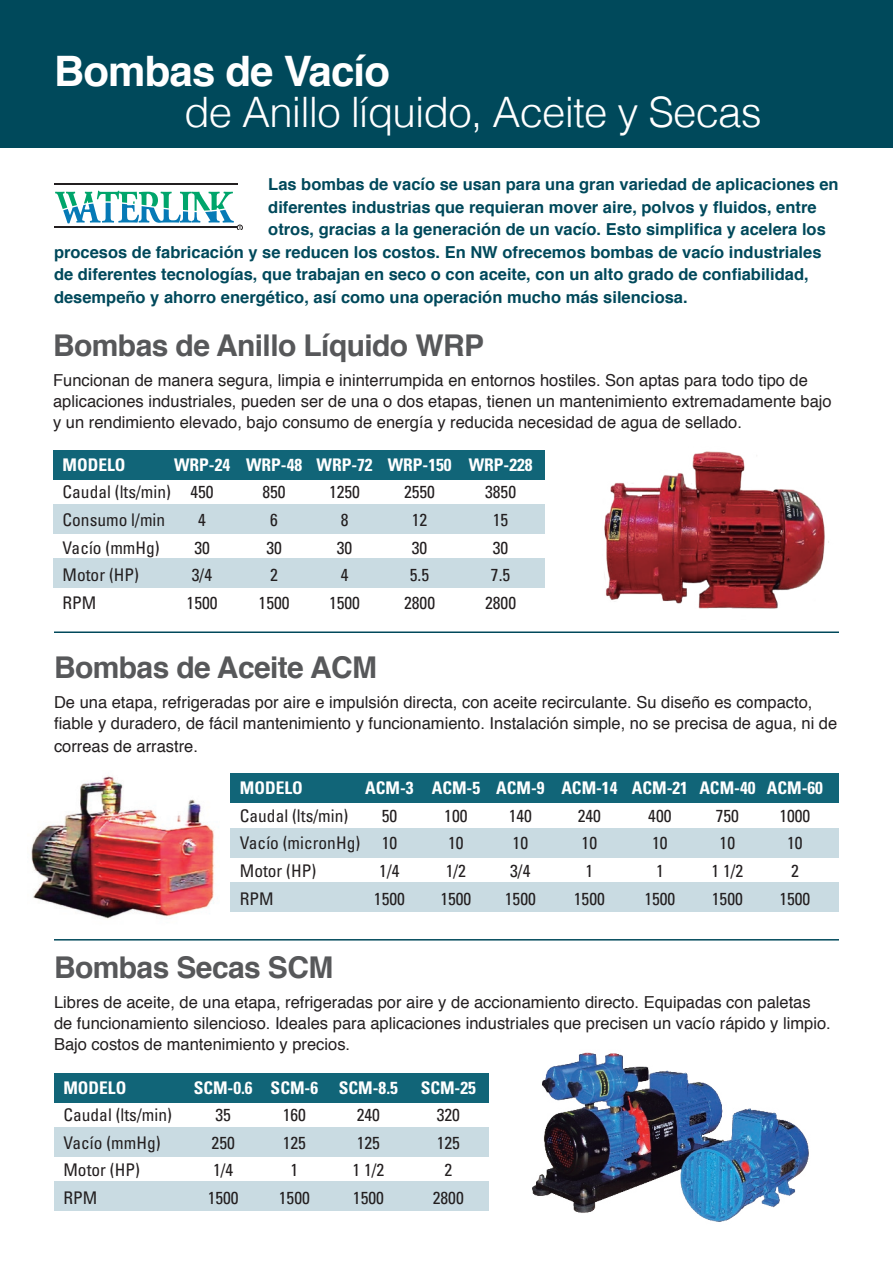
<style>
.page{position:relative;width:893px;height:1263px;background:#fff}
.page>*{position:absolute;margin:0;border:0;box-sizing:border-box;transform-origin:0 0}
.t1{font:300 42px "Helvetica";letter-spacing:-.02em;color:#fff}
.t2{font:700 42px "Helvetica";letter-spacing:-.02em;color:#fff}
.t3{font:700 30px "Helvetica";letter-spacing:-.02em;color:#57585a}
.textocomun{font:condensed 17.4px "Univers LT Std";color:#231f20}
.textocomun-2{font:700 condensed 17.4px "Univers LT Std";color:#fff}
.textocomun-3{font:16.5px/21px "Helvetica";color:#231f20}
.textocomun-4{font:700 16.5px "Helvetica";color:#00495b}
</style>
<div class="page">
<div style="left:0;top:0;width:893px;height:147px;background:#00495b"></div>
<hr style="left:54px;top:227px;width:184px;height:1px;background:#231f20">
<svg style="left:55px;top:191px;width:187px;height:39px"></svg>
<hr style="left:54px;top:183px;width:184px;height:2px;background:#231f20">
<img style="left:604px;top:451px;width:225px;height:158px">
<div style="left:53px;top:450px;width:492px;height:29px;background:#116578"></div>
<div style="left:53px;top:504px;width:492px;height:30px;background:#c9dbe2"></div>
<div style="left:53px;top:559px;width:492px;height:29px;background:#c9dbe2"></div>
<div style="left:54px;top:1073px;width:435px;height:29px;background:#116578"></div>
<div style="left:54px;top:1127px;width:435px;height:29px;background:#c9dbe2"></div>
<div style="left:54px;top:1181px;width:435px;height:30px;background:#c9dbe2"></div>
<img style="left:31px;top:775px;width:184px;height:144px">
<div style="left:230px;top:773px;width:609px;height:30px;background:#116578"></div>
<div style="left:230px;top:828px;width:609px;height:29px;background:#c9dbe2"></div>
<div style="left:230px;top:882px;width:609px;height:29px;background:#c9dbe2"></div>
<img style="left:532px;top:1052px;width:277px;height:170px">
<hr style="left:54px;top:939px;width:785px;height:1px;background:#00495b">
<hr style="left:54px;top:631px;width:785px;height:2px;background:#00495b">
<p class="t2" style="left:54px;top:37px;width:338px">Bombas de Vacío</p>
<p class="t1" style="left:184px;top:78px;width:579px">de Anillo líquido, Aceite y Secas</p>
<p class="textocomun-4" style="left:268px;top:171px;width:572px">Las bombas de vacío se usan para una gran variedad de aplicaciones en</p>
<p class="textocomun-4" style="left:268px;top:194px;width:550px">diferentes industrias que requieran mover aire, polvos y fluidos, entre</p>
<p class="textocomun-4" style="left:268px;top:216px;width:559px">otros, gracias a la generación de un vacío. Esto simplifica y acelera los</p>
<p class="textocomun-4" style="left:54px;top:239px;width:769px">procesos de fabricación y se reducen los costos. En NW ofrecemos bombas de vacío industriales</p>
<p class="textocomun-4" style="left:54px;top:261px;width:756px">de diferentes tecnologías, que trabajan en seco o con aceite, con un alto grado de confiabilidad,</p>
<p class="textocomun-4" style="left:54px;top:284px;width:635px">desempeño y ahorro energético, así como una operación mucho más silenciosa.</p>
<p class="t3" style="left:53px;top:321px;width:433px">Bombas de Anillo Líquido WRP</p>
<p class="textocomun-3" style="left:53px;top:370px;width:780px">Funcionan de manera segura, limpia e ininterrumpida en entornos hostiles. Son aptas para todo tipo de aplicaciones industriales, pueden ser de una o dos etapas, tienen un mantenimiento extremadamente bajo y un rendimiento elevado, bajo consumo de energía y reducida necesidad de agua de sellado.</p>
<p class="textocomun-2" style="left:63px;top:454px;width:64px">MODELO</p>
<p class="textocomun-2" style="left:174px;top:454px;width:360px">WRP-24 WRP-48 WRP-72 WRP-150 WRP-228</p>
<p class="textocomun" style="left:63px;top:481px;width:153px">Caudal (lts/min) 450</p>
<p class="textocomun" style="left:262px;top:481px;width:25px">850</p>
<p class="textocomun" style="left:329px;top:481px;width:32px">1250</p>
<p class="textocomun" style="left:404px;top:481px;width:32px">2550</p>
<p class="textocomun" style="left:485px;top:481px;width:32px">3850</p>
<p class="textocomun" style="left:63px;top:509px;width:104px">Consumo l/min</p>
<p class="textocomun" style="left:198px;top:509px;width:9px">4</p>
<p class="textocomun" style="left:270px;top:509px;width:9px">6</p>
<p class="textocomun" style="left:341px;top:509px;width:9px">8</p>
<p class="textocomun" style="left:412px;top:509px;width:17px">12</p>
<p class="textocomun" style="left:493px;top:509px;width:17px">15</p>
<p class="textocomun" style="left:63px;top:536px;width:99px">Vacío (mmHg)</p>
<p class="textocomun" style="left:194px;top:536px;width:17px">30</p>
<p class="textocomun" style="left:266px;top:536px;width:17px">30</p>
<p class="textocomun" style="left:337px;top:536px;width:17px">30</p>
<p class="textocomun" style="left:412px;top:536px;width:17px">30</p>
<p class="textocomun" style="left:493px;top:536px;width:17px">30</p>
<p class="textocomun" style="left:63px;top:564px;width:78px">Motor (HP)</p>
<p class="textocomun" style="left:192px;top:564px;width:22px">3/4</p>
<p class="textocomun" style="left:270px;top:564px;width:9px">2</p>
<p class="textocomun" style="left:341px;top:564px;width:9px">4</p>
<p class="textocomun" style="left:410px;top:564px;width:21px">5.5</p>
<p class="textocomun" style="left:491px;top:564px;width:21px">7.5</p>
<p class="textocomun" style="left:63px;top:592px;width:35px">RPM</p>
<p class="textocomun" style="left:187px;top:592px;width:32px">1500</p>
<p class="textocomun" style="left:259px;top:592px;width:32px">1500</p>
<p class="textocomun" style="left:329px;top:592px;width:32px">1500</p>
<p class="textocomun" style="left:404px;top:592px;width:32px">2800</p>
<p class="textocomun" style="left:485px;top:592px;width:32px">2800</p>
<p class="t3" style="left:54px;top:644px;width:325px">Bombas de Aceite ACM</p>
<p class="textocomun-3" style="left:54px;top:693px;width:785px">De una etapa, refrigeradas por aire e impulsión directa, con aceite recirculante. Su diseño es compacto, fiable y duradero, de fácil mantenimiento y funcionamiento. Instalación simple, no se precisa de agua, ni de</p>
<p class="textocomun-3" style="left:54px;top:736px;width:145px">correas de arrastre.</p>
<p class="textocomun-2" style="left:240px;top:777px;width:64px">MODELO</p>
<p class="textocomun-2" style="left:365px;top:777px;width:459px">ACM-3 ACM-5 ACM-9 ACM-14 ACM-21 ACM-40 ACM-60</p>
<p class="textocomun" style="left:240px;top:805px;width:110px">Caudal (lts/min)</p>
<p class="textocomun" style="left:382px;top:805px;width:17px">50</p>
<p class="textocomun" style="left:444px;top:805px;width:25px">100</p>
<p class="textocomun" style="left:509px;top:805px;width:25px">140</p>
<p class="textocomun" style="left:578px;top:805px;width:25px">240</p>
<p class="textocomun" style="left:648px;top:805px;width:25px">400</p>
<p class="textocomun" style="left:716px;top:805px;width:25px">750</p>
<p class="textocomun" style="left:779px;top:805px;width:32px">1000</p>
<p class="textocomun" style="left:240px;top:832px;width:159px">Vacío (micronHg) 10</p>
<p class="textocomun" style="left:448px;top:832px;width:17px">10</p>
<p class="textocomun" style="left:513px;top:832px;width:17px">10</p>
<p class="textocomun" style="left:582px;top:832px;width:17px">10</p>
<p class="textocomun" style="left:652px;top:832px;width:17px">10</p>
<p class="textocomun" style="left:720px;top:832px;width:17px">10</p>
<p class="textocomun" style="left:787px;top:832px;width:17px">10</p>
<p class="textocomun" style="left:240px;top:860px;width:78px">Motor (HP)</p>
<p class="textocomun" style="left:379px;top:860px;width:22px">1/4</p>
<p class="textocomun" style="left:446px;top:860px;width:22px">1/2</p>
<p class="textocomun" style="left:510px;top:860px;width:22px">3/4</p>
<p class="textocomun" style="left:585px;top:860px;width:9px">1</p>
<p class="textocomun" style="left:656px;top:860px;width:9px">1</p>
<p class="textocomun" style="left:711px;top:860px;width:33px">1 1/2</p>
<p class="textocomun" style="left:791px;top:860px;width:9px">2</p>
<p class="textocomun" style="left:240px;top:887px;width:35px">RPM</p>
<p class="textocomun" style="left:374px;top:887px;width:32px">1500</p>
<p class="textocomun" style="left:440px;top:887px;width:32px">1500</p>
<p class="textocomun" style="left:505px;top:887px;width:32px">1500</p>
<p class="textocomun" style="left:574px;top:887px;width:32px">1500</p>
<p class="textocomun" style="left:644px;top:887px;width:32px">1500</p>
<p class="textocomun" style="left:712px;top:887px;width:32px">1500</p>
<p class="textocomun" style="left:779px;top:887px;width:32px">1500</p>
<p class="t3" style="left:54px;top:943px;width:281px">Bombas Secas SCM</p>
<p class="textocomun-3" style="left:54px;top:992px;width:778px">Libres de aceite, de una etapa, refrigeradas por aire y de accionamiento directo. Equipadas con paletas de funcionamiento silencioso. Ideales para aplicaciones industriales que precisen un vacío rápido y limpio.<br>Bajo costos de mantenimiento y precios.</p>
<p class="textocomun-2" style="left:63px;top:1077px;width:64px">MODELO</p>
<p class="textocomun-2" style="left:194px;top:1077px;width:206px">SCM-0.6 SCM-6 SCM-8.5</p>
<p class="textocomun-2" style="left:421px;top:1077px;width:57px">SCM-25</p>
<p class="textocomun" style="left:63px;top:1104px;width:110px">Caudal (lts/min)</p>
<p class="textocomun" style="left:215px;top:1104px;width:17px">35</p>
<p class="textocomun" style="left:283px;top:1104px;width:25px">160</p>
<p class="textocomun" style="left:357px;top:1104px;width:25px">240</p>
<p class="textocomun" style="left:437px;top:1104px;width:25px">320</p>
<p class="textocomun" style="left:63px;top:1131px;width:99px">Vacío (mmHg)</p>
<p class="textocomun" style="left:212px;top:1131px;width:25px">250</p>
<p class="textocomun" style="left:283px;top:1131px;width:25px">125</p>
<p class="textocomun" style="left:357px;top:1131px;width:25px">125</p>
<p class="textocomun" style="left:437px;top:1131px;width:25px">125</p>
<p class="textocomun" style="left:63px;top:1159px;width:78px">Motor (HP)</p>
<p class="textocomun" style="left:213px;top:1159px;width:22px">1/4</p>
<p class="textocomun" style="left:290px;top:1159px;width:9px">1</p>
<p class="textocomun" style="left:352px;top:1159px;width:33px">1 1/2</p>
<p class="textocomun" style="left:444px;top:1159px;width:9px">2</p>
<p class="textocomun" style="left:63px;top:1187px;width:35px">RPM</p>
<p class="textocomun" style="left:208px;top:1187px;width:32px">1500</p>
<p class="textocomun" style="left:279px;top:1187px;width:32px">1500</p>
<p class="textocomun" style="left:353px;top:1187px;width:32px">1500</p>
<p class="textocomun" style="left:433px;top:1187px;width:32px">2800</p>
</div>
